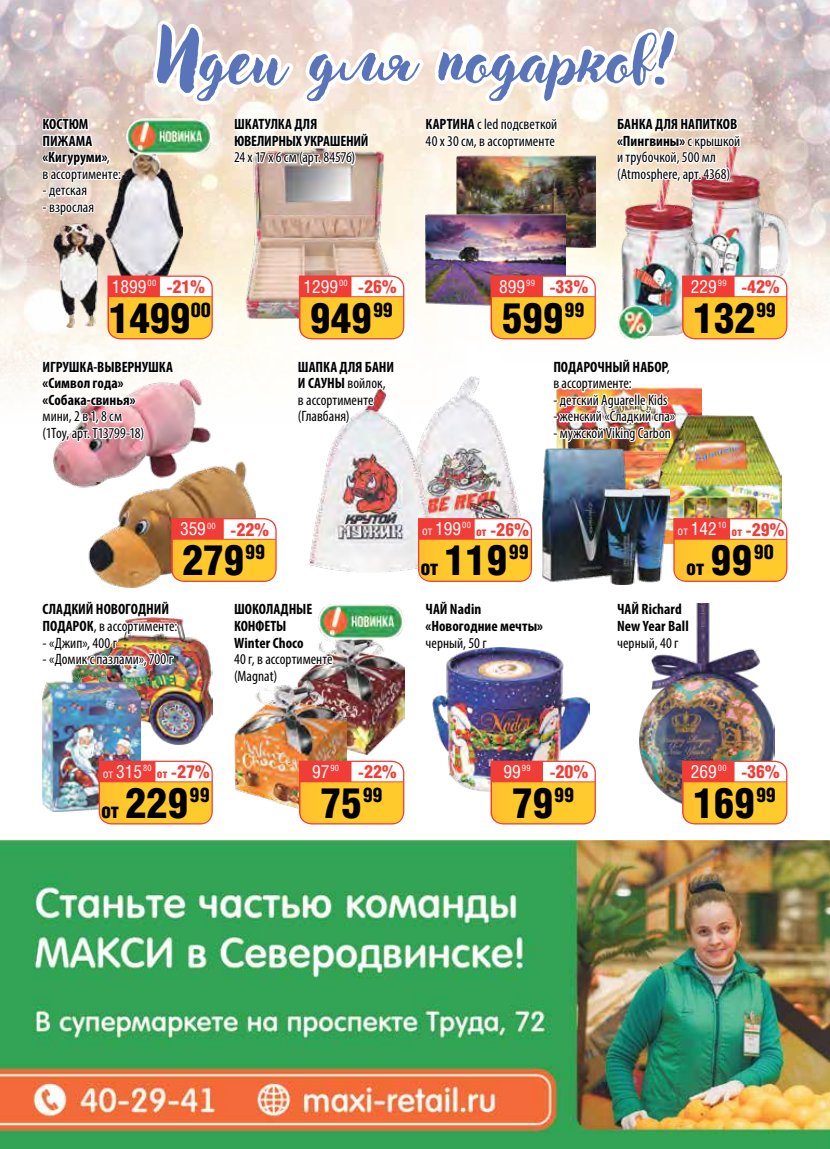
<style>
.page{position:relative;width:830px;height:1149px;background:#fff}
.page>*{position:absolute;margin:0;border:0;box-sizing:border-box;transform-origin:0 0}
.t1{font:66.15px "Adlery Pro";color:#5974b8}
.t2{font:900 42px "Helios Cond";letter-spacing:-.01em;color:#000}
.t3{font:900 21px "Helios Cond";color:#000}
.t4{font:900 18px "Helios Cond";color:#f13d37}
.t5{font:18px "Helios Cond C";color:#fff}
.t6{font:condensed 15px/16.5px "Myriad Pro";letter-spacing:.005em;color:#000}
.t7{font:700 condensed 15px/16.5px "Myriad Pro";color:#000}
.s1{font-weight:400}
.s2{font-weight:700}
.s3{font-family:"Helios Cond";font-weight:900;color:#f13d37}
.s4{font-family:"Helios Cond C";font-weight:400;color:#fff}
.s5{font-family:"Helios Cond C";font-weight:400;font-size:12px;color:#fff}
.s6{font-family:"Helios Cond C";font-weight:400;font-size:12px}
.s7{font-size:12px}
.s8{font-size:12px;color:#fff}
.s9{font-size:21px}
.s10{font-size:21px;color:#fff}
.s11{font-size:42px}
</style>
<div class="page">
<img style="left:669px;top:476px;width:112px;height:42px">
<img style="left:542px;top:476px;width:127px;height:108px">
<img style="left:0;top:0;width:405px;height:391px">
<img style="left:405px;top:0;width:424px;height:333px">
<img style="left:53px;top:138px;width:129px;height:137px">
<img style="left:727px;top:143px;width:59px;height:126px">
<img style="left:621px;top:260px;width:106px;height:9px">
<img style="left:639px;top:670px;width:135px;height:134px">
<img style="left:425px;top:260px;width:140px;height:47px">
<img style="left:334px;top:639px;width:70px;height:115px">
<img style="left:234px;top:680px;width:112px;height:129px">
<img style="left:141px;top:705px;width:72px;height:39px">
<img style="left:43px;top:705px;width:98px;height:106px">
<img style="left:404px;top:375px;width:118px;height:143px">
<img style="left:317px;top:385px;width:121px;height:187px">
<svg style="left:299px;top:760px;width:105px;height:64px"></svg>
<img style="left:245px;top:260px;width:152px;height:59px">
<svg style="left:296px;top:275px;width:108px;height:153px"></svg>
<svg style="left:681px;top:760px;width:106px;height:64px"></svg>
<img style="left:432px;top:651px;width:156px;height:140px">
<svg style="left:490px;top:760px;width:105px;height:64px"></svg>
<svg style="left:40px;top:29px;width:81px;height:188px"></svg>
<img style="left:53px;top:379px;width:203px;height:132px">
<svg style="left:40px;top:275px;width:173px;height:186px"></svg>
<img style="left:42px;top:511px;width:292px;height:194px">
<img style="left:242px;top:360px;width:34px;height:35px">
<img style="left:490px;top:269px;width:297px;height:207px">
<img style="left:126px;top:118px;width:23px;height:36px">
<img style="left:317px;top:603px;width:86px;height:36px">
<img style="left:149px;top:0;width:592px;height:260px">
<img style="left:369px;top:118px;width:35px;height:35px">
<img style="left:560px;top:118px;width:35px;height:35px">
<img style="left:752px;top:118px;width:35px;height:35px">
<img style="left:752px;top:360px;width:35px;height:35px">
<svg style="left:418px;top:518px;width:127px;height:141px"></svg>
<img style="left:615px;top:518px;width:172px;height:152px">
<svg style="left:99px;top:760px;width:114px;height:64px;background:#fbb351"></svg>
<img style="left:617px;top:304px;width:34px;height:35px">
<img style="left:0;top:840px;width:829px;height:308px">
<p class="t7" style="left:43px;top:116px;width:80px">КОСТЮМ<br>ПИЖАМА «Кигуруми»<span class="s1">,<br>в ассортименте:</span></p>
<p class="t6" style="left:43px;top:182px;width:46px">- детская</p>
<p class="t6" style="left:43px;top:198px;width:53px">- взрослая</p>
<h1 class="t1" style="left:156px;top:19px;width:520px">Идеи для подарков!</h1>
<p class="t7" style="left:234px;top:116px;width:136px">ШКАТУЛКА ДЛЯ<br>ЮВЕЛИРНЫХ УКРАШЕНИЙ</p>
<p class="t6" style="left:234px;top:149px;width:123px">24 х 17 х 6 см (арт. 84576)</p>
<p class="t6" style="left:425px;top:116px;width:133px"><span class="s2">КАРТИНА</span> с led подсветкой<br>40 х 30 см, в ассортименте</p>
<p class="t6" style="left:617px;top:116px;width:125px"><span class="s2">БАНКА ДЛЯ НАПИТКОВ «Пингвины»</span> с крышкой и трубочкой, 500 мл (Atmosphere, арт. 4368)</p>
<p class="t5" style="left:112px;top:275px;width:95px">1899<sup>00</sup> <span class="s3">-21%</span></p>
<p class="t5" style="left:303px;top:275px;width:95px">1299<sup>00</sup> <span class="s3">-26%</span></p>
<p class="t4" style="left:499px;top:276px;width:90px"><span class="s4">899</span><sup>99</sup> -33%</p>
<p class="t4" style="left:690px;top:276px;width:90px"><span class="s4">229</span><sup>99</sup> -42%</p>
<h2 class="t2" style="left:109px;top:294px;width:103px">1499<sup>00</sup></h2>
<h2 class="t2" style="left:310px;top:294px;width:84px">949<sup>99</sup></h2>
<h2 class="t2" style="left:501px;top:294px;width:84px">599<sup>99</sup></h2>
<h2 class="t2" style="left:692px;top:294px;width:84px">132<sup>99</sup></h2>
<p class="t7" style="left:43px;top:358px;width:132px">ИГРУШКА-ВЫВЕРНУШКА «Символ года» «Собака-свинья»</p>
<p class="t6" style="left:43px;top:408px;width:103px">мини, 2 в 1, 8 см (1Toy, арт. Т13799-18)</p>
<p class="t6" style="left:298px;top:358px;width:98px"><span class="s2">ШАПКА ДЛЯ БАНИ<br>И САУНЫ</span> войлок, в ассортименте (Главбаня)</p>
<p class="t7" style="left:553px;top:358px;width:118px">ПОДАРОЧНЫЙ НАБОР<span class="s1">, в ассортименте:</span></p>
<p class="t6" style="left:553px;top:391px;width:116px">- детский Aguarelle Kids</p>
<p class="t6" style="left:553px;top:408px;width:123px">- женский «Сладкий спа»</p>
<p class="t6" style="left:553px;top:424px;width:119px">- мужской Viking Carbon</p>
<p class="t4" style="left:180px;top:519px;width:90px"><span class="s4">359</span><sup>00</sup> -22%</p>
<h2 class="t2" style="left:182px;top:536px;width:84px">279<sup>99</sup></h2>
<p class="t7" style="left:43px;top:600px;width:136px">СЛАДКИЙ НОВОГОДНИЙ<br>ПОДАРОК<span class="s1">, в ассортименте:</span></p>
<p class="t6" style="left:43px;top:634px;width:76px">- «Джип», 400 г</p>
<p class="t6" style="left:43px;top:650px;width:132px">- «Домик с пазлами», 700 г</p>
<p class="t7" style="left:234px;top:600px;width:80px">ШОКОЛАДНЫЕ<br>КОНФЕТЫ<br>Winter Choco</p>
<p class="t6" style="left:234px;top:650px;width:100px">40 г, в ассортименте (Magnat)</p>
<p class="t4" style="left:422px;top:519px;width:108px"><span class="s5">от</span><span class="s6">.</span><span class="s4">199</span><sup>00</sup> <span class="s7">от</span><span class="s8">.</span>-26%</p>
<p class="t4" style="left:677px;top:519px;width:108px"><span class="s5">от</span><span class="s6">.</span><span class="s4">142</span><sup>10</sup> <span class="s7">от</span><span class="s8">.</span>-29%</p>
<h2 class="t2" style="left:420px;top:536px;width:110px"><span class="s9">от</span><span class="s10">.</span>119<sup>99</sup></h2>
<h3 class="t3" style="left:686px;top:555px;width:89px">от<sup>.</sup><span class="s11">99</span><sup>90</sup></h3>
<p class="t7" style="left:425px;top:600px;width:119px">ЧАЙ Nadin «Новогодние мечты»</p>
<p class="t6" style="left:425px;top:634px;width:63px">черный, 50 г</p>
<p class="t7" style="left:617px;top:600px;width:73px">ЧАЙ Richard<br>New Year Ball</p>
<p class="t6" style="left:617px;top:634px;width:63px">черный, 40 г</p>
<p class="t4" style="left:103px;top:761px;width:108px"><span class="s5">от</span><span class="s6">.</span><span class="s4">315</span><sup>80</sup> <span class="s7">от</span><span class="s8">.</span>-27%</p>
<h2 class="t2" style="left:101px;top:778px;width:110px"><span class="s9">от</span><span class="s10">.</span>229<sup>99</sup></h2>
<p class="t4" style="left:312px;top:761px;width:86px"><span class="s4">97</span><sup>90</sup> -22%</p>
<h2 class="t2" style="left:320px;top:778px;width:64px">75<sup>99</sup></h2>
<p class="t4" style="left:503px;top:761px;width:86px"><span class="s4">99</span><sup>99</sup> -20%</p>
<h2 class="t2" style="left:511px;top:778px;width:64px">79<sup>99</sup></h2>
<p class="t4" style="left:690px;top:761px;width:90px"><span class="s4">269</span><sup>00</sup> -36%</p>
<h2 class="t2" style="left:692px;top:778px;width:84px">169<sup>99</sup></h2>
</div>
